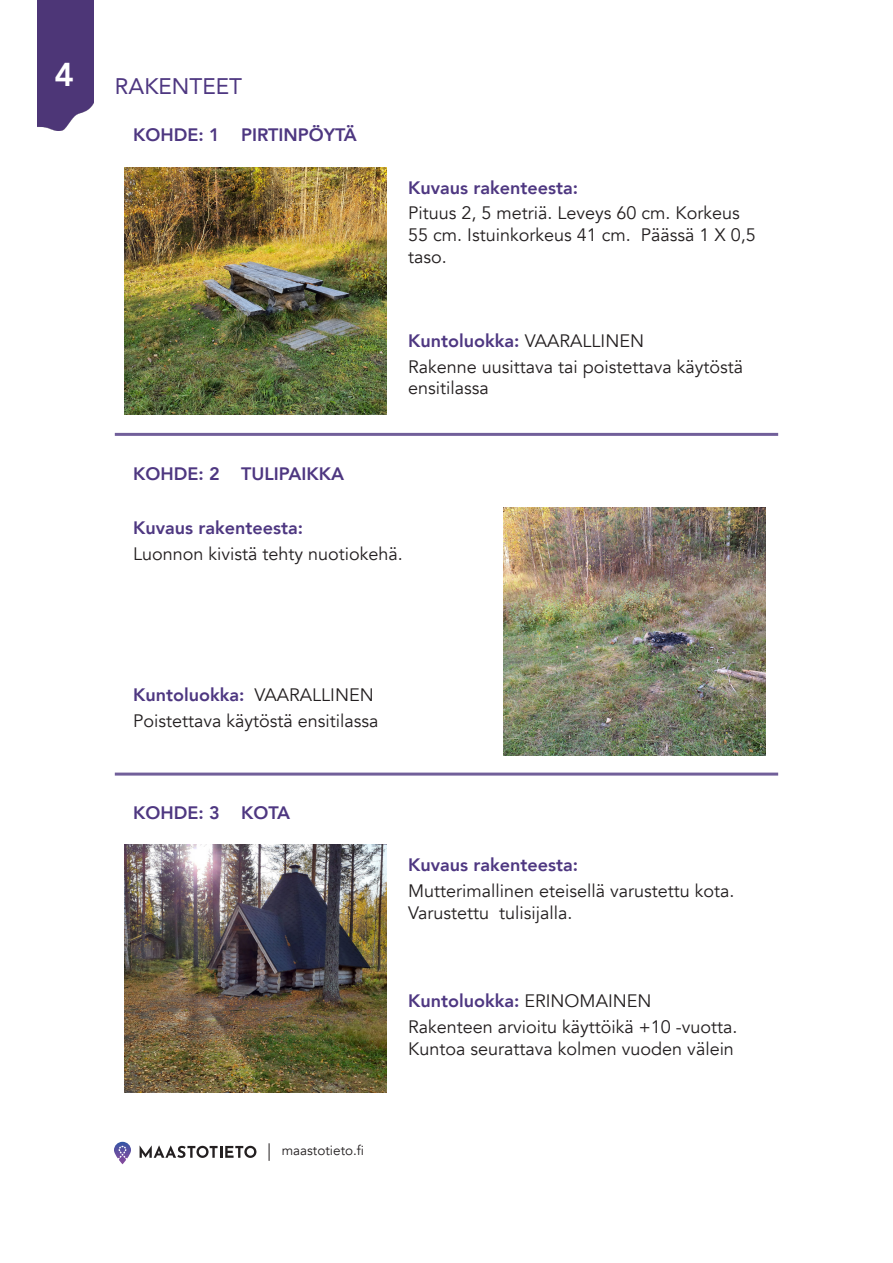
<style>
.page{position:relative;width:893px;height:1263px;background:#fff}
.page>*{position:absolute;margin:0;border:0;box-sizing:border-box;transform-origin:0 0}
.Väliotsikko_2{font:800 33px "Avenir";color:#fff}
.Väliotsikko_1{font:22.5px "Avenir";color:#4e3781}
.Väliotsikko_2-2{font:18px/21.6px "Avenir";color:#231f20}
.Väliotsikko_2-3{font:800 18px "Avenir";color:#4e3781}
.t1{font:13.5px "Avenir";color:#231f20}
.s1{font-weight:400;color:#231f20}
</style>
<div class="page">
<svg style="left:114px;top:1142px;width:17px;height:22px"></svg>
<svg style="left:140px;top:1145px;width:116px;height:13px"></svg>
<svg style="left:269px;top:1143px;width:1px;height:18px"></svg>
<img style="left:37px;top:0;width:56px;height:131px">
<img style="left:125px;top:845px;width:262px;height:248px">
<hr style="left:115px;top:433px;width:663px;height:3px;background:#4e3781">
<hr style="left:115px;top:772px;width:663px;height:3px;background:#4e3781">
<img style="left:503px;top:507px;width:262px;height:248px">
<img style="left:125px;top:167px;width:262px;height:248px">
<p class="Väliotsikko_2" style="left:54px;top:49px;width:21px">4</p>
<p class="Väliotsikko_1" style="left:115px;top:68px;width:129px">RAKENTEET</p>
<p class="Väliotsikko_2-3" style="left:133px;top:121px;width:225px">KOHDE: 1 PIRTINPÖYTÄ</p>
<p class="Väliotsikko_2-3" style="left:408px;top:173px;width:171px">Kuvaus rakenteesta:</p>
<p class="Väliotsikko_2-2" style="left:408px;top:203px;width:349px">Pituus 2, 5 metriä. Leveys 60 cm. Korkeus<br>55 cm. Istuinkorkeus 41 cm. Päässä 1 X 0,5 taso.</p>
<p class="Väliotsikko_2-3" style="left:408px;top:327px;width:237px">Kuntoluokka: <span class="s1">VAARALLINEN</span></p>
<p class="Väliotsikko_2-2" style="left:408px;top:356px;width:336px">Rakenne uusittava tai poistettava käytöstä ensitilassa</p>
<p class="Väliotsikko_2-3" style="left:133px;top:460px;width:212px">KOHDE: 2 TULIPAIKKA</p>
<p class="Väliotsikko_2-3" style="left:133px;top:514px;width:171px">Kuvaus rakenteesta:</p>
<p class="Väliotsikko_2-2" style="left:133px;top:543px;width:271px">Luonnon kivistä tehty nuotiokehä.</p>
<p class="Väliotsikko_2-3" style="left:133px;top:681px;width:242px">Kuntoluokka: <span class="s1">VAARALLINEN</span></p>
<p class="Väliotsikko_2-2" style="left:133px;top:710px;width:247px">Poistettava käytöstä ensitilassa</p>
<p class="Väliotsikko_2-3" style="left:133px;top:799px;width:158px">KOHDE: 3 KOTA</p>
<p class="Väliotsikko_2-3" style="left:408px;top:851px;width:171px">Kuvaus rakenteesta:</p>
<p class="Väliotsikko_2-2" style="left:408px;top:881px;width:328px">Mutterimallinen eteisellä varustettu kota.<br>Varustettu tulisijalla.</p>
<p class="Väliotsikko_2-3" style="left:408px;top:987px;width:245px">Kuntoluokka: <span class="s1">ERINOMAINEN</span></p>
<p class="Väliotsikko_2-2" style="left:408px;top:1016px;width:331px">Rakenteen arvioitu käyttöikä +10 -vuotta.<br>Kuntoa seurattava kolmen vuoden välein</p>
<p class="t1" style="left:282px;top:1142px;width:84px">maastotieto.fi</p>
</div>
